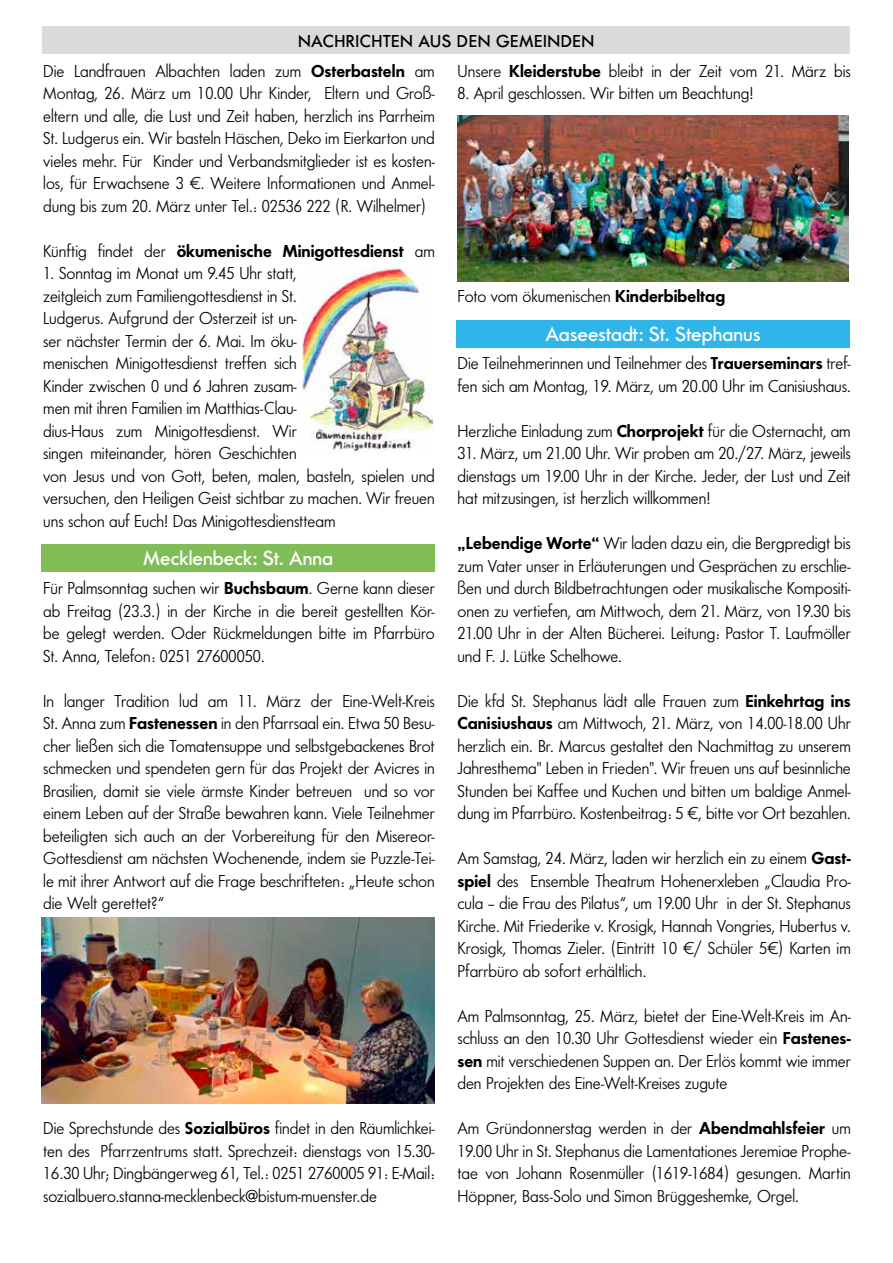
<style>
.page{position:relative;width:893px;height:1263px;background:#fff}
.page>*{position:absolute;margin:0;border:0;box-sizing:border-box;transform-origin:0 0}
.t1{font:500 21px "Futura No 2 D";color:#fff}
.t2{font:18px/22.5px "Futura No 2 D Boo";color:#000;text-align:justify}
.t3{font:18px "Futura No 2 D Dem Bol";color:#000}
.t4{font:500 18px "Futura No 2 D";letter-spacing:.03em;color:#000}
.s1{font-family:"Futura No 2 D Dem Bol"}
.s2{font-family:"Futura No 2 D Boo"}
</style>
<div class="page">
<img style="left:302px;top:266px;width:131px;height:187px">
<img style="left:457px;top:116px;width:391px;height:165px">
<div style="left:456px;top:320px;width:394px;height:28px;background:#2eb5e9"></div>
<div style="left:41px;top:544px;width:394px;height:28px;background:#81bd57"></div>
<div style="left:43px;top:26px;width:807px;height:28px;background:#dadada"></div>
<img style="left:41px;top:917px;width:394px;height:187px">
<p class="t4" style="left:298px;top:30px;width:298px">NACHRICHTEN AUS DEN GEMEINDEN</p>
<p class="t2" style="left:43px;top:59px;width:393px">Die Landfrauen Albachten laden zum <span class="s1">Osterbasteln</span> am Montag, 26. März um 10.00 Uhr Kinder, Eltern und Groß&shy;eltern und alle, die Lust und Zeit haben, herzlich ins Parrheim St. Ludgerus ein. Wir basteln Häschen, Deko im Eierkarton und vieles mehr. Für Kinder und Verbandsmitglieder ist es kosten&shy;los, für Erwachsene 3 €. Weitere Informationen und Anmel&shy;dung bis zum 20. März unter Tel.: 02536 222 (R. Wilhelmer)</p>
<p class="t3" style="left:43px;top:240px;width:393px"><span class="s2">Künftig findet der</span> ökumenische Minigottesdienst <span class="s2">am</span></p>
<p class="t2" style="left:43px;top:262px;width:393px;text-align:left">1. Sonntag im Monat um 9.45 Uhr statt,<br>zeitgleich zum Familiengottesdienst in St.<br>Ludgerus. Aufgrund der Osterzeit ist un-<br>ser nächster Termin der 6. Mai. Im öku-<br>menischen Minigottesdienst treffen sich<br>Kinder zwischen 0 und 6 Jahren zusam-<br>men mit ihren Familien im Matthias-Clau-<br>dius-Haus zum Minigottesdienst. Wir<br>singen miteinander, hören Geschichten<br>von Jesus und von Gott, beten, malen, basteln, spielen und versuchen, den Heiligen Geist sichtbar zu machen. Wir freuen uns schon auf Euch! Das Minigottesdienstteam</p>
<p class="t1" style="left:143px;top:546px;width:191px">Mecklenbeck: St. Anna</p>
<p class="t2" style="left:43px;top:577px;width:393px">Für Palmsonntag suchen wir <span class="s1">Buchsbaum</span>. Gerne kann dieser ab Freitag (23.3.) in der Kirche in die bereit gestellten Kör&shy;be gelegt werden. Oder Rückmeldungen bitte im Pfarrbüro St. Anna, Telefon: 0251 27600050.</p>
<p class="t2" style="left:43px;top:689px;width:393px">In langer Tradition lud am 11. März der Eine-Welt-Kreis St. Anna zum <span class="s1">Fastenessen</span> in den Pfarrsaal ein. Etwa 50 Besu&shy;cher ließen sich die Tomatensuppe und selbstgebackenes Brot schmecken und spendeten gern für das Projekt der Avicres in Brasilien, damit sie viele ärmste Kinder betreuen und so vor einem Leben auf der Straße bewahren kann. Viele Teilnehmer beteiligten sich auch an der Vorbereitung für den Misereor-Gottesdienst am nächsten Wochenende, indem sie Puzzle-Tei&shy;le mit ihrer Antwort auf die Frage beschrifteten: „Heute schon die Welt gerettet?“</p>
<p class="t2" style="left:43px;top:1117px;width:393px">Die Sprechstunde des <span class="s1">Sozialbüros</span> findet in den Räumlichkei&shy;ten des Pfarrzentrums statt. Sprechzeit: dienstags von 15.30- 16.30 Uhr; Dingbängerweg 61, Tel.: 0251 2760005 91: E-Mail: sozialbuero.stanna-mecklenbeck@bistum-muenster.de</p>
<p class="t2" style="left:457px;top:59px;width:395px">Unsere <span class="s1">Kleiderstube</span> bleibt in der Zeit vom 21. März bis</p>
<p class="t2" style="left:457px;top:82px;width:298px">8. April geschlossen. Wir bitten um Beachtung!</p>
<p class="t2" style="left:457px;top:284px;width:269px">Foto vom ökumenischen <span class="s1">Kinderbibeltag</span></p>
<p class="t1" style="left:545px;top:322px;width:217px">Aaseestadt: St. Stephanus</p>
<p class="t2" style="left:457px;top:352px;width:395px">Die Teilnehmerinnen und Teilnehmer des <span class="s1">Trauerseminars</span> tref&shy;fen sich am Montag, 19. März, um 20.00 Uhr im Canisiushaus.</p>
<p class="t2" style="left:457px;top:419px;width:395px">Herzliche Einladung zum <span class="s1">Chorprojekt</span> für die Osternacht, am</p>
<p class="t2" style="left:457px;top:442px;width:395px">31. März, um 21.00 Uhr. Wir proben am 20./27. März, jeweils dienstags um 19.00 Uhr in der Kirche. Jeder, der Lust und Zeit hat mitzusingen, ist herzlich willkommen!</p>
<p class="t2" style="left:457px;top:532px;width:395px"><span class="s1">„Lebendige Worte“</span> Wir laden dazu ein, die Bergpredigt bis zum Vater unser in Erläuterungen und Gesprächen zu erschlie&shy;ßen und durch Bildbetrachtungen oder musikalische Kompositi&shy;onen zu vertiefen, am Mittwoch, dem 21. März, von 19.30 bis 21.00 Uhr in der Alten Bücherei. Leitung: Pastor T. Laufmöller und F. J. Lütke Schelhowe.</p>
<p class="t2" style="left:457px;top:689px;width:395px">Die kfd St. Stephanus lädt alle Frauen zum <span class="s1">Einkehrtag ins Canisiushaus</span> am Mittwoch, 21. März, von 14.00-18.00 Uhr herzlich ein. Br. Marcus gestaltet den Nachmittag zu unserem Jahresthema" Leben in Frieden". Wir freuen uns auf besinnliche Stunden bei Kaffee und Kuchen und bitten um baldige Anmel&shy;dung im Pfarrbüro. Kostenbeitrag: 5 €, bitte vor Ort bezahlen.</p>
<p class="t2" style="left:457px;top:847px;width:395px">Am Samstag, 24. März, laden wir herzlich ein zu einem <span class="s1">Gast&shy;spiel</span> des Ensemble Theatrum Hohenerxleben „Claudia Pro&shy;cula – die Frau des Pilatus“, um 19.00 Uhr in der St. Stephanus Kirche. Mit Friederike v. Krosigk, Hannah Vongries, Hubertus v.<br>Krosigk, Thomas Zieler. (Eintritt 10 €/ Schüler 5€) Karten im Pfarrbüro ab sofort erhältlich.</p>
<p class="t2" style="left:457px;top:1004px;width:395px">Am Palmsonntag, 25. März, bietet der Eine-Welt-Kreis im An&shy;schluss an den 10.30 Uhr Gottesdienst wieder ein <span class="s1">Fastenes&shy;sen</span> mit verschiedenen Suppen an. Der Erlös kommt wie immer den Projekten des Eine-Welt-Kreises zugute</p>
<p class="t2" style="left:457px;top:1117px;width:395px">Am Gründonnerstag werden in der <span class="s1">Abendmahlsfeier</span> um 19.00 Uhr in St. Stephanus die Lamentationes Jeremiae Prophe&shy;tae von Johann Rosenmüller (1619-1684) gesungen. Martin Höppner, Bass-Solo und Simon Brüggeshemke, Orgel.</p>
</div>
